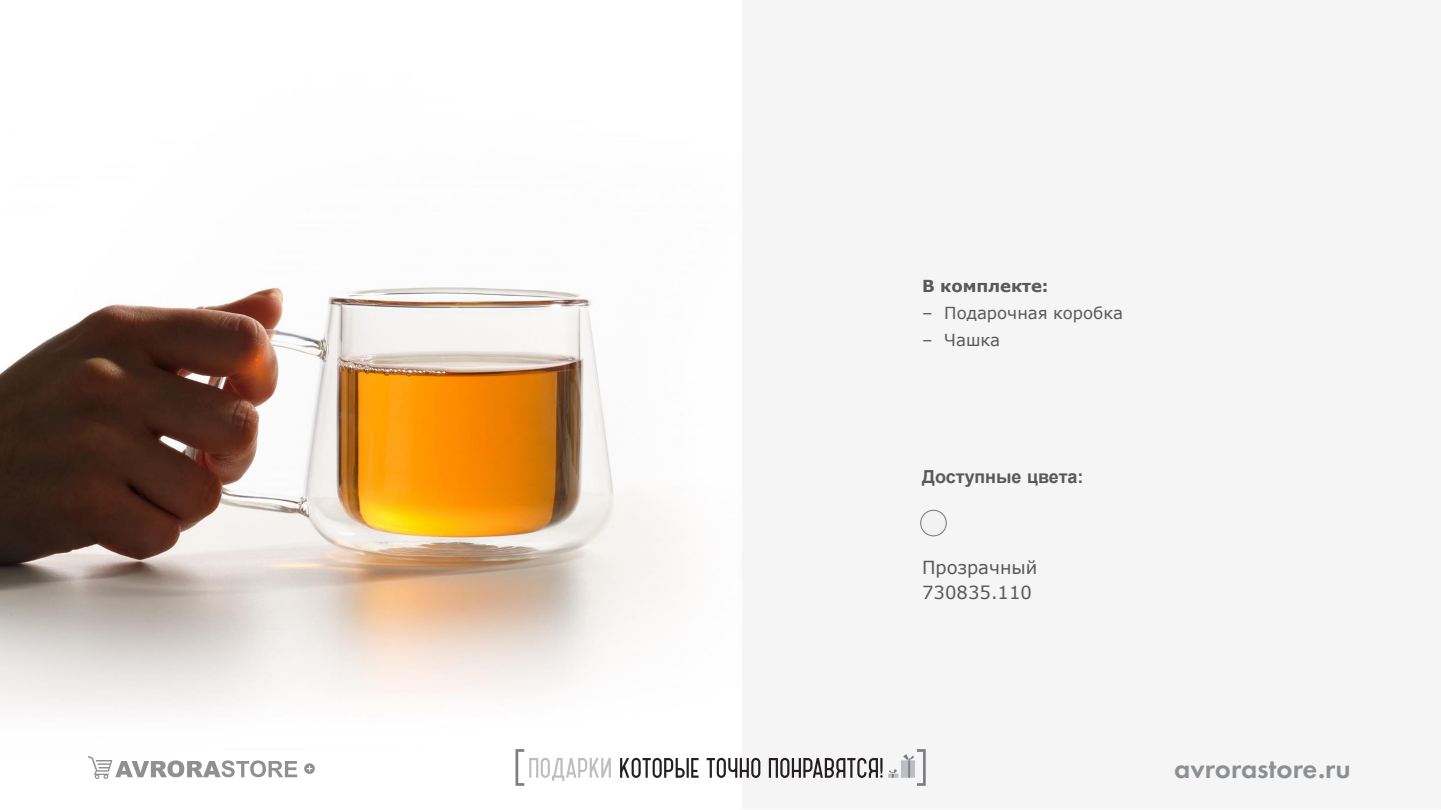
<style>
.page{position:relative;width:1441px;height:810px;background:#fff}
.page>*{position:absolute;margin:0;border:0;box-sizing:border-box;transform-origin:0 0}
.t1{font:600 28.5px "Futura PT";color:#8d9092}
.t2{font:18px/25.8px "Verdana";color:#595959}
.t3{font:700 18px "Arial";letter-spacing:-.005em;color:#595959}
.t4{font:16.5px "Verdana";color:#595959}
.t5{font:700 16.5px "Verdana";color:#595959}
</style>
<div class="page">
<img style="left:0;top:287px;width:947px;height:499px">
<div style="left:920px;top:510px;width:26px;height:26px;background:#f2f2f2;border-radius:50%"></div>
<div style="left:920px;top:510px;width:26px;height:26px;border:1px solid #7f7f7f;border-radius:50%"></div>
<svg style="left:88px;top:756px;width:209px;height:23px"></svg>
<svg style="left:304px;top:763px;width:11px;height:11px"></svg>
<svg style="left:515px;top:749px;width:410px;height:37px"></svg>
<p class="t5" style="left:922px;top:274px;width:128px">В комплекте:</p>
<p class="t4" style="left:922px;top:301px;width:203px">– Подарочная коробка</p>
<p class="t4" style="left:922px;top:328px;width:80px">– Чашка</p>
<p class="t3" style="left:922px;top:464px;width:163px">Доступные цвета:</p>
<p class="t2" style="left:922px;top:554px;width:117px">Прозрачный<br>730835.110</p>
<h1 class="t1" style="left:1174px;top:751px;width:178px">avrorastore.ru</h1>
</div>
